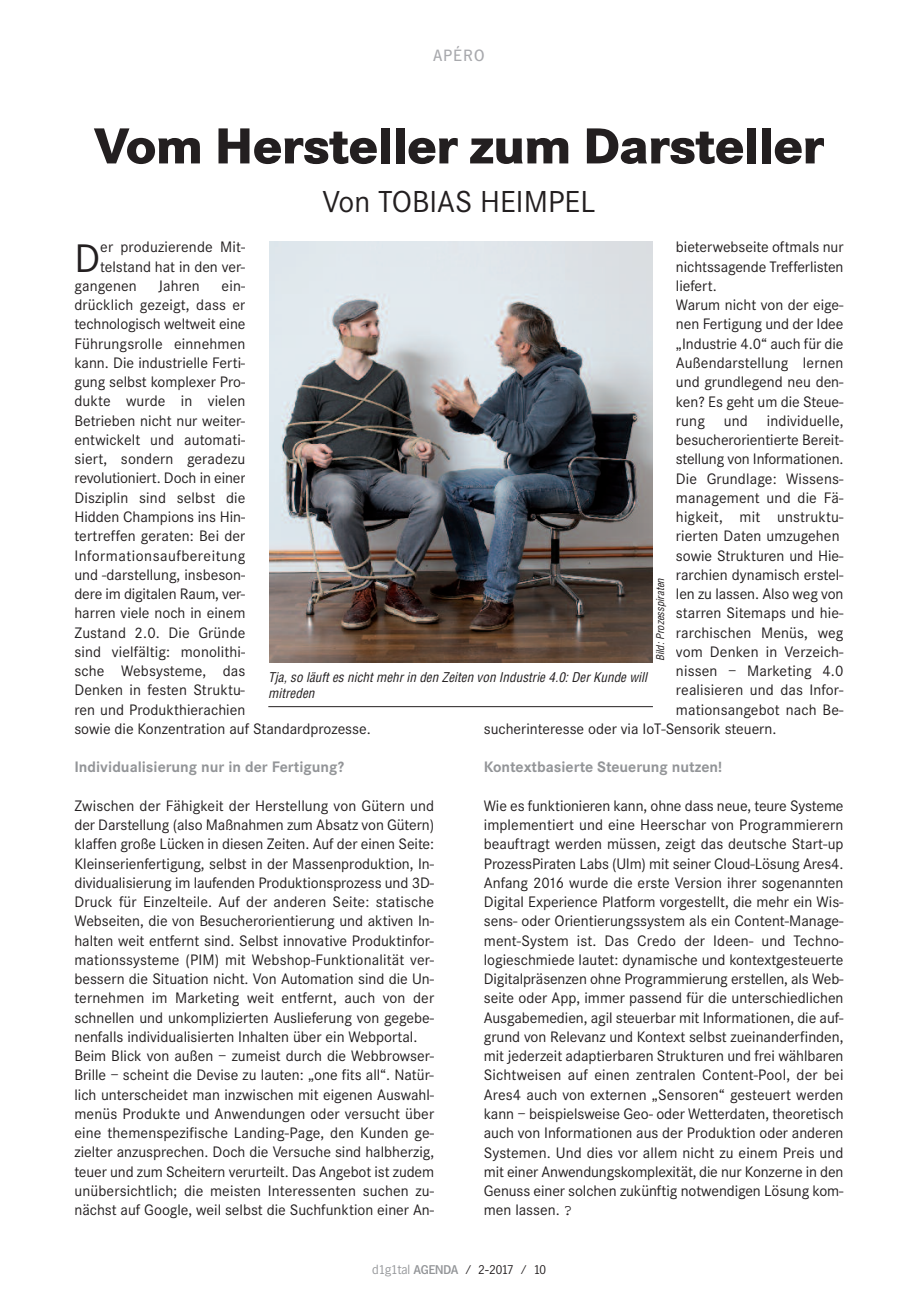
<style>
.page{position:relative;width:918px;height:1315px;background:#fff}
.page>*{position:absolute;margin:0;border:0;box-sizing:border-box;transform-origin:0 0}
.t1{font:800 52.5px "Corporate S";letter-spacing:-.015em;color:#231f20}
.t2{font:41.48px "Corporate S";color:#231f20}
.t3{font:31.5px "Corporate S";color:#231f20}
.t4{font:15.75px/19.2px "Corporate S";color:#231f20}
.t5{font:700 15.75px "Corporate S";color:#939598}
.t6{font:15.75px "Hamburg";letter-spacing:.1em;color:#a8a9ad}
.t7{font:italic condensed 13.12px/15.8px "Helvetica";letter-spacing:.005em;color:#231f20}
.t8{font:300 12.25px "Hamburg";color:#231f20}
.t9{font:italic condensed 10.5px "Helvetica";letter-spacing:.005em;color:#231f20}
.s1{font-family:"Courier"}
.s2{color:#939598}
.s3{font-weight:500;color:#939598}
</style>
<div class="page">
<img style="left:269px;top:241px;width:384px;height:421px">
<hr style="left:268px;top:706px;width:385px;height:1px;background:#231f20">
<p class="t6" style="left:433px;top:46px;width:53px">APÉRO</p>
<h1 class="t1" style="left:94px;top:115px;width:732px">Vom Hersteller zum Darsteller</h1>
<h3 class="t3" style="left:323px;top:183px;width:274px">Von TOBIAS HEIMPEL</h3>
<p class="t4" style="left:676px;top:237px;width:169px">bieterwebseite oftmals nur</p>
<p class="t4" style="left:676px;top:257px;width:169px">nichtssagende Trefferlisten</p>
<p class="t4" style="left:676px;top:276px;width:42px">liefert.</p>
<p class="t4" style="left:676px;top:295px;width:169px">Warum nicht von der eige-</p>
<p class="t4" style="left:676px;top:314px;width:169px">nen Fertigung und der Idee</p>
<p class="t4" style="left:676px;top:334px;width:169px">„Industrie 4.0“ auch für die</p>
<p class="t4" style="left:676px;top:353px;width:169px">Außendarstellung lernen</p>
<p class="t4" style="left:676px;top:372px;width:169px">und grundlegend neu den-</p>
<p class="t4" style="left:676px;top:391px;width:169px">ken? Es geht um die Steue-</p>
<p class="t4" style="left:676px;top:411px;width:169px">rung und individuelle,</p>
<p class="t4" style="left:676px;top:430px;width:169px">besucherorientierte Bereit-</p>
<p class="t4" style="left:676px;top:449px;width:169px">stellung von Informationen.</p>
<p class="t4" style="left:676px;top:468px;width:169px">Die Grundlage: Wissens-</p>
<p class="t4" style="left:676px;top:488px;width:169px">management und die Fä-</p>
<p class="t4" style="left:676px;top:507px;width:169px">higkeit, mit unstruktu-</p>
<p class="t4" style="left:676px;top:526px;width:165px">rierten Daten umzugehen</p>
<p class="t4" style="left:676px;top:545px;width:169px">sowie Strukturen und Hie-</p>
<p class="t4" style="left:676px;top:565px;width:169px">rarchien dynamisch erstel-</p>
<p class="t4" style="left:676px;top:584px;width:169px">len zu lassen. Also weg von</p>
<p class="t4" style="left:676px;top:603px;width:169px">starren Sitemaps und hie-</p>
<p class="t4" style="left:676px;top:622px;width:169px">rarchischen Menüs, weg</p>
<p class="t4" style="left:676px;top:642px;width:169px">vom Denken in Verzeich-</p>
<p class="t4" style="left:676px;top:661px;width:169px">nissen – Marketing 4.0</p>
<p class="t4" style="left:676px;top:680px;width:169px">realisieren und das Infor-</p>
<p class="t4" style="left:676px;top:699px;width:169px">mationsangebot nach Be-</p>
<p class="t4" style="left:484px;top:719px;width:294px">sucherinteresse oder via IoT-Sensorik steuern.</p>
<p class="t5" style="left:484px;top:757px;width:240px">Kontextbasierte Steuerung nutzen!</p>
<p class="t4" style="left:484px;top:796px;width:361px;text-align:justify">Wie es funktionieren kann, ohne dass neue, teure Systeme implementiert und eine Heerschar von Programmierern beauftragt werden müssen, zeigt das deutsche Start-up ProzessPiraten Labs (Ulm) mit seiner Cloud-Lösung Ares4.<br>Anfang 2016 wurde die erste Version ihrer sogenannten Digital Experience Platform vorgestellt, die mehr ein Wis&shy;sens- oder Orientierungssystem als ein Content-Manage&shy;ment-System ist. Das Credo der Ideen- und Techno&shy;logieschmiede lautet: dynamische und kontextgesteuerte Digitalpräsenzen ohne Programmierung erstellen, als Web&shy;seite oder App, immer passend für die unterschiedlichen Ausgabemedien, agil steuerbar mit Informationen, die auf&shy;grund von Relevanz und Kontext selbst zueinanderfinden, mit jederzeit adaptierbaren Strukturen und frei wählbaren Sichtweisen auf einen zentralen Content-Pool, der bei Ares4 auch von externen „Sensoren“ gesteuert werden kann – beispielsweise Geo- oder Wetterdaten, theoretisch auch von Informationen aus der Produktion oder anderen Systemen. Und dies vor allem nicht zu einem Preis und mit einer Anwendungskomplexität, die nur Konzerne in den Genuss einer solchen zukünftig notwendigen Lösung kom&shy;men lassen. <span class="s1">?</span></p>
<h2 class="t2" style="left:74px;top:233px;width:27px">D</h2>
<p class="t4" style="left:100px;top:237px;width:147px">er produzierende Mit-</p>
<p class="t4" style="left:100px;top:257px;width:146px">telstand hat in den ver-</p>
<p class="t4" style="left:74px;top:276px;width:64px">gangenen</p>
<p class="t4" style="left:159px;top:276px;width:43px">Jahren</p>
<p class="t4" style="left:74px;top:276px;width:298px;text-indent:147px">ein-<br>drücklich gezeigt, dass er<br>technologisch weltweit eine<br>Führungsrolle einnehmen<br>kann. Die industrielle Ferti-<br>gung selbst komplexer Pro-<br>dukte wurde in vielen<br>Betrieben nicht nur weiter-<br>entwickelt und automati-<br>siert, sondern geradezu<br>revolutioniert. Doch in einer<br>Disziplin sind selbst die<br>Hidden Champions ins Hin-<br>tertreffen geraten: Bei der<br>Informationsaufbereitung<br>und -darstellung, insbeson-<br>dere im digitalen Raum, ver-<br>harren viele noch in einem<br>Zustand 2.0. Die Gründe<br>sind vielfältig: monolithi-<br>sche Websysteme, das<br>Denken in festen Struktu-<br>ren und Produkthierachien<br>sowie die Konzentration auf Standardprozesse.</p>
<p class="t5" style="left:74px;top:757px;width:271px">Individualisierung nur in der Fertigung?</p>
<p class="t4" style="left:74px;top:796px;width:361px">Zwischen der Fähigkeit der Herstellung von Gütern und der Darstellung (also Maßnahmen zum Absatz von Gütern) klaffen große Lücken in diesen Zeiten. Auf der einen Seite:<br>Kleinserienfertigung, selbst in der Massenproduktion, In&shy;dividualisierung im laufenden Produktionsprozess und 3D-Druck für Einzelteile. Auf der anderen Seite: statische Webseiten, die von Besucherorientierung und aktiven In&shy;halten weit entfernt sind. Selbst innovative Produktinfor&shy;mationssysteme (PIM) mit Webshop-Funktionalität ver&shy;bessern die Situation nicht. Von Automation sind die Un&shy;ternehmen im Marketing weit entfernt, auch von der schnellen und unkomplizierten Auslieferung von gegebe&shy;nenfalls individualisierten Inhalten über ein Webportal.<br>Beim Blick von außen – zumeist durch die Webbrowser-Brille – scheint die Devise zu lauten: „one fits all“. Natür&shy;lich unterscheidet man inzwischen mit eigenen Auswahl&shy;menüs Produkte und Anwendungen oder versucht über eine themenspezifische Landing-Page, den Kunden ge&shy;zielter anzusprechen. Doch die Versuche sind halbherzig, teuer und zum Scheitern verurteilt. Das Angebot ist zudem unübersichtlich; die meisten Interessenten suchen zu&shy;nächst auf Google, weil selbst die Suchfunktion einer An-</p>
<p class="t9" style="left:654px;top:661px;width:85px;rotate:-90deg">Bild: Prozesspiraten</p>
<p class="t7" style="left:268px;top:670px;width:380px">Tja, so läuft es nicht mehr in den Zeiten von Industrie 4.0: Der Kunde will mitreden</p>
<p class="t8" style="left:372px;top:1262px;width:175px"><span class="s2">d1g1tal</span> <span class="s3">AGENDA</span> / 2-2017 / 10</p>
</div>
